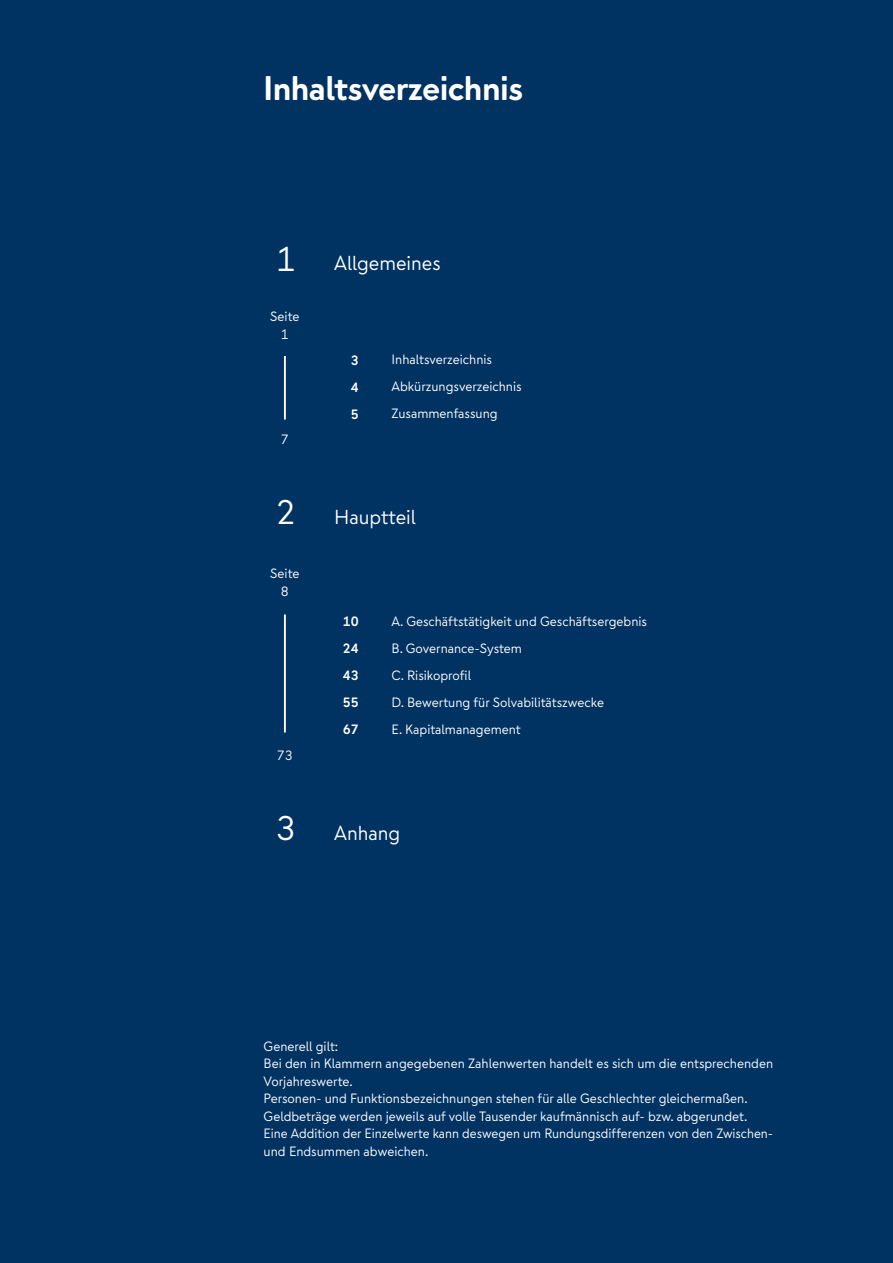
<style>
.page{position:relative;width:893px;height:1263px;background:#003262}
.page>*{position:absolute;margin:0;border:0;box-sizing:border-box;transform-origin:0 0}
.t1{font:700 34.2px "Nuernberger Image";color:#fff}
.t2{font:34.2px "Nuernberger Text";color:#fff}
.t3{font:20.25px "Nuernberger Text";color:#fff}
.t4{font:13.5px/27px "Nuernberger Text";color:#fff}
.t5{font:700 13.5px/27px "Nuernberger Text";color:#fff;text-align:justify}
.s1{font-size:34.2px}
</style>
<div class="page">
<hr style="left:284px;top:356px;width:2px;height:63px;background:#fff">
<hr style="left:284px;top:614px;width:2px;height:118px;background:#fff">
<h1 class="t1" style="left:264px;top:63px;width:261px">Inhaltsverzeichnis</h1>
<h1 class="t2" style="left:276px;top:236px;width:22px">1</h1>
<p class="t4" style="left:270px;top:307px;width:31px;line-height:18px;text-align:center">Seite<br>1</p>
<p class="t4" style="left:281px;top:425px;width:9px">7</p>
<h1 class="t2" style="left:276px;top:489px;width:22px">2</h1>
<p class="t4" style="left:270px;top:563px;width:31px;line-height:18px;text-align:center">Seite<br>8</p>
<p class="t4" style="left:277px;top:741px;width:17px">73</p>
<h2 class="t3" style="left:334px;top:250px;width:108px">Allgemeines</h2>
<p class="t5" style="left:351px;top:346px;width:9px">3<br>4<br>5</p>
<p class="t4" style="left:392px;top:346px;width:132px">Inhaltsverzeichnis<br>Abkürzungsverzeichnis<br>Zusammenfassung</p>
<h2 class="t3" style="left:334px;top:504px;width:83px">Hauptteil</h2>
<p class="t5" style="left:343px;top:608px;width:17px">10<br>24<br>43<br>55<br>67</p>
<p class="t4" style="left:392px;top:607px;width:257px">A. Geschäftstätigkeit und Geschäftsergebnis<br>B. Governance-System<br>C. Risikoprofil<br>D. Bewertung für Solvabilitätszwecke<br>E. Kapitalmanagement</p>
<h2 class="t3" style="left:276px;top:819px;width:126px"><span class="s1">3</span> Anhang</h2>
<p class="t4" style="left:264px;top:1037px;width:511px;line-height:17.5px">Generell gilt:<br>Bei den in Klammern angegebenen Zahlenwerten handelt es sich um die entsprechenden Vorjahreswerte.<br>Personen- und Funktionsbezeichnungen stehen für alle Geschlechter gleichermaßen.<br>Geldbeträge werden jeweils auf volle Tausender kaufmännisch auf- bzw. abgerundet.<br>Eine Addition der Einzelwerte kann deswegen um Rundungsdifferenzen von den Zwischen&shy;und Endsummen abweichen.</p>
</div>
